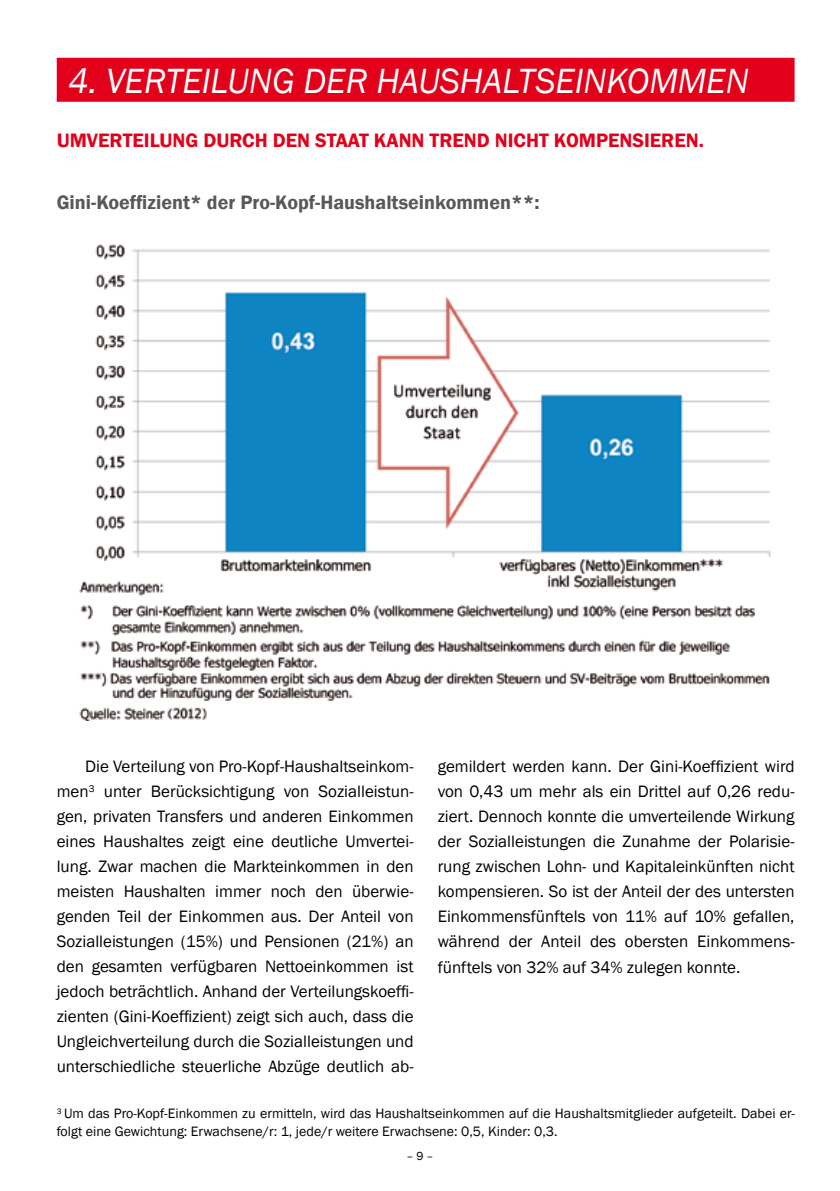
<style>
.page{position:relative;width:840px;height:1191px;background:#fff}
.page>*{position:absolute;margin:0;border:0;box-sizing:border-box;transform-origin:0 0}
.t1{font:italic 36px "Franklin Gothic";color:#fff}
.t2{font:600 20px "Franklin Gothic";color:#e2001a}
.t3{font:600 20px "Franklin Gothic";color:#58585a}
.t4{font:17px/25px "Franklin Gothic";color:#000;text-align:justify}
.t5{font:14px/18px "Franklin Gothic";color:#000}
.t6{font:12px "Franklin Gothic";color:#000}
</style>
<div class="page">
<div style="left:57px;top:58px;width:737px;height:44px;background:#e2001a"></div>
<img style="left:79px;top:244px;width:692px;height:476px">
<h1 class="t1" style="left:68px;top:59px;width:681px">4. VERTEIL UNG DER HAUSHALTSEINKOMMEN</h1>
<p class="t2" style="left:57px;top:128px;width:648px">UMVERTEILUNG DURCH DEN STAAT KANN TREND NICHT KOMPENSIEREN.</p>
<p class="t3" style="left:57px;top:190px;width:484px">GINI-KOEFFIZIENT* DER PRO-KOPF-HAUSHALTSEINKOMMEN**:</p>
<p class="t4" style="left:57px;top:754px;width:358px;text-indent:28px">Die Verteilung von Pro-Kopf-Haushaltseinkom&shy;men<sup>3</sup> unter Berücksichtigung von Sozialleistun&shy;gen, privaten Transfers und anderen Einkommen eines Haushaltes zeigt eine deutliche Umvertei&shy;lung. Zwar machen die Markteinkommen in den meisten Haushalten immer noch den überwie&shy;genden Teil der Einkommen aus. Der Anteil von Sozialleistungen (15%) und Pensionen (21%) an den gesamten verfügbaren Nettoeinkommen ist jedoch beträchtlich. Anhand der Verteilungskoeffi&shy;zienten (Gini-Koeffizient) zeigt sich auch, dass die Ungleichverteilung durch die Sozialleistungen und unterschiedliche steuerliche Abzüge deutlich ab-</p>
<p class="t4" style="left:437px;top:754px;width:358px">gemildert werden kann. Der Gini-Koeffizient wird von 0,43 um mehr als ein Drittel auf 0,26 redu&shy;ziert. Dennoch konnte die umverteilende Wirkung der Sozialleistungen die Zunahme der Polarisie&shy;rung zwischen Lohn- und Kapitaleinkünften nicht kompensieren. So ist der Anteil der des untersten Einkommensfünftels von 11% auf 10% gefallen, während der Anteil des obersten Einkommens&shy;fünftels von 32% auf 34% zulegen konnte.</p>
<p class="t5" style="left:57px;top:1105px;width:739px"><sup>3</sup> Um das Pro-Kopf-Einkommen zu ermitteln, wird das Haushaltseinkommen auf die Haushaltsmitglieder aufgeteilt. Dabei er&shy;folgt eine Gewichtung: Erwachsene/r: 1, jede/r weitere Erwachsene: 0,5, Kinder: 0,3.</p>
<p class="t6" style="left:406px;top:1148px;width:29px">– 9 –</p>
</div>
